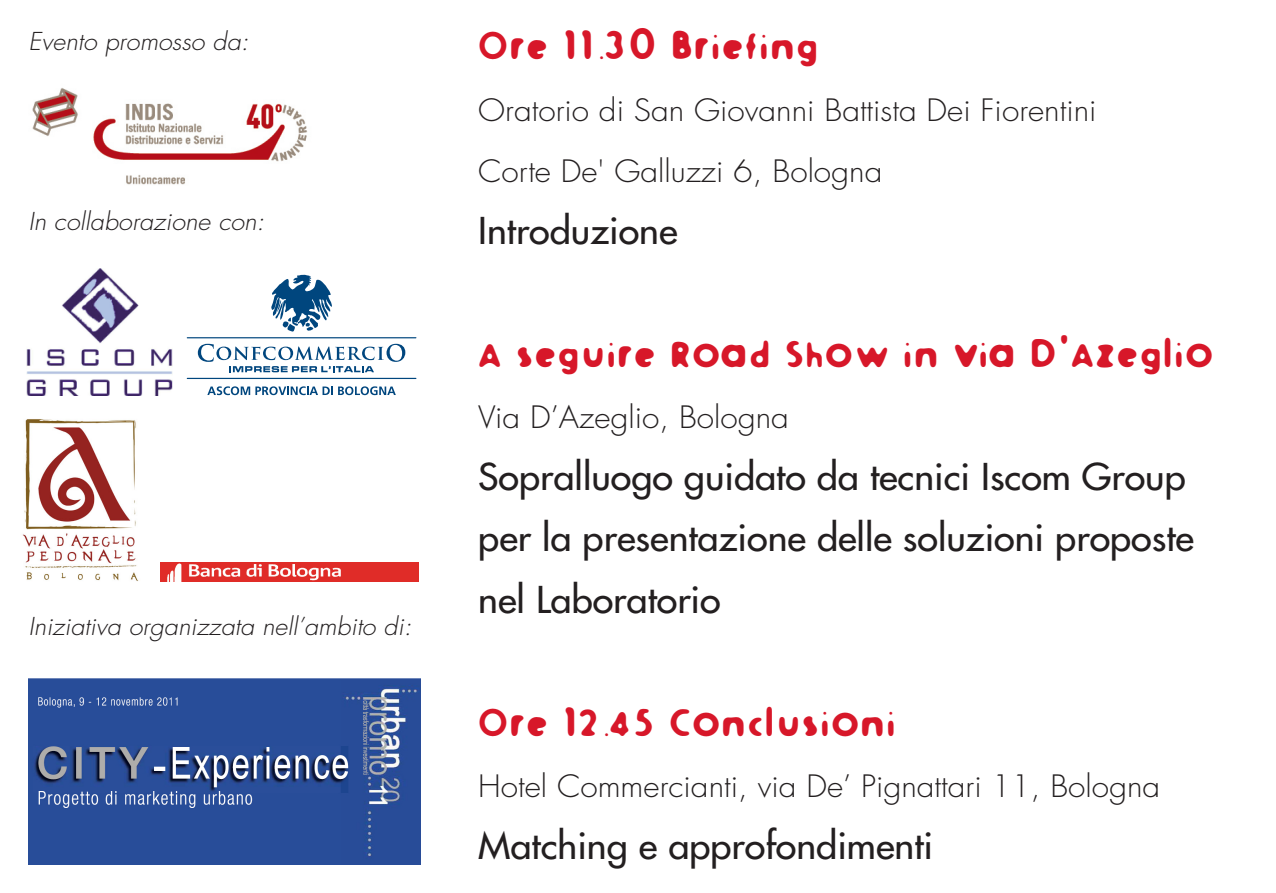
<style>
.page{position:relative;width:1276px;height:893px;background:#fff}
.page>*{position:absolute;margin:0;border:0;box-sizing:border-box;transform-origin:0 0}
.t1{font:42px "Fur Extra Rounded";color:#d71729;scale:1.05 1}
.t2{font:36px/61.5px "Futura";color:#231f20;scale:1.05 1}
.t3{font:300 30px/61.5px "Futura";color:#231f20;scale:1.05 1}
.t4{font:italic 300 24px "Futura";color:#231f20;scale:1.05 1}
</style>
<div class="page">
<svg style="left:271px;top:275px;width:61px;height:57px"></svg>
<svg style="left:198px;top:344px;width:207px;height:28px"></svg>
<hr style="left:187px;top:337px;width:229px;height:1px;background:#00467e">
<hr style="left:187px;top:378px;width:229px;height:1px;background:#00467e">
<svg style="left:207px;top:386px;width:189px;height:9px"></svg>
<img style="left:32px;top:88px;width:275px;height:97px">
<img style="left:27px;top:269px;width:145px;height:126px">
<img style="left:160px;top:562px;width:258px;height:20px">
<img style="left:22px;top:419px;width:117px;height:162px">
<img style="left:28px;top:679px;width:393px;height:185px">
<p class="t4" style="left:29px;top:26px;width:211px">Evento promosso da:</p>
<p class="t4" style="left:28px;top:206px;width:226px">In collaborazione con:</p>
<p class="t4" style="left:29px;top:610px;width:366px">Iniziativa organizzata nell’ambito di:</p>
<h1 class="t1" style="left:478px;top:24px;width:326px">Ore 11.30 Briefing</h1>
<p class="t3" style="left:478px;top:79px;width:590px">Oratorio di San Giovanni Battista Dei Fiorentini<br>Corte De' Galluzzi 6, Bologna</p>
<p class="t2" style="left:478px;top:199px;width:191px">Introduzione</p>
<h1 class="t1" style="left:478px;top:332px;width:703px">A seguire Road Show in via D’Azeglio</h1>
<p class="t3" style="left:478px;top:387px;width:297px">Via D’Azeglio, Bologna</p>
<p class="t2" style="left:478px;top:445px;width:683px">Sopralluogo guidato da tecnici Iscom Group per la presentazione delle soluzioni proposte nel Laboratorio</p>
<h1 class="t1" style="left:478px;top:701px;width:401px">Ore 12.45 Conclusioni</h1>
<p class="t3" style="left:478px;top:756px;width:651px">Hotel Commercianti, via De’ Pignattari 11, Bologna</p>
<p class="t2" style="left:478px;top:814px;width:435px">Matching e approfondimenti</p>
</div>
